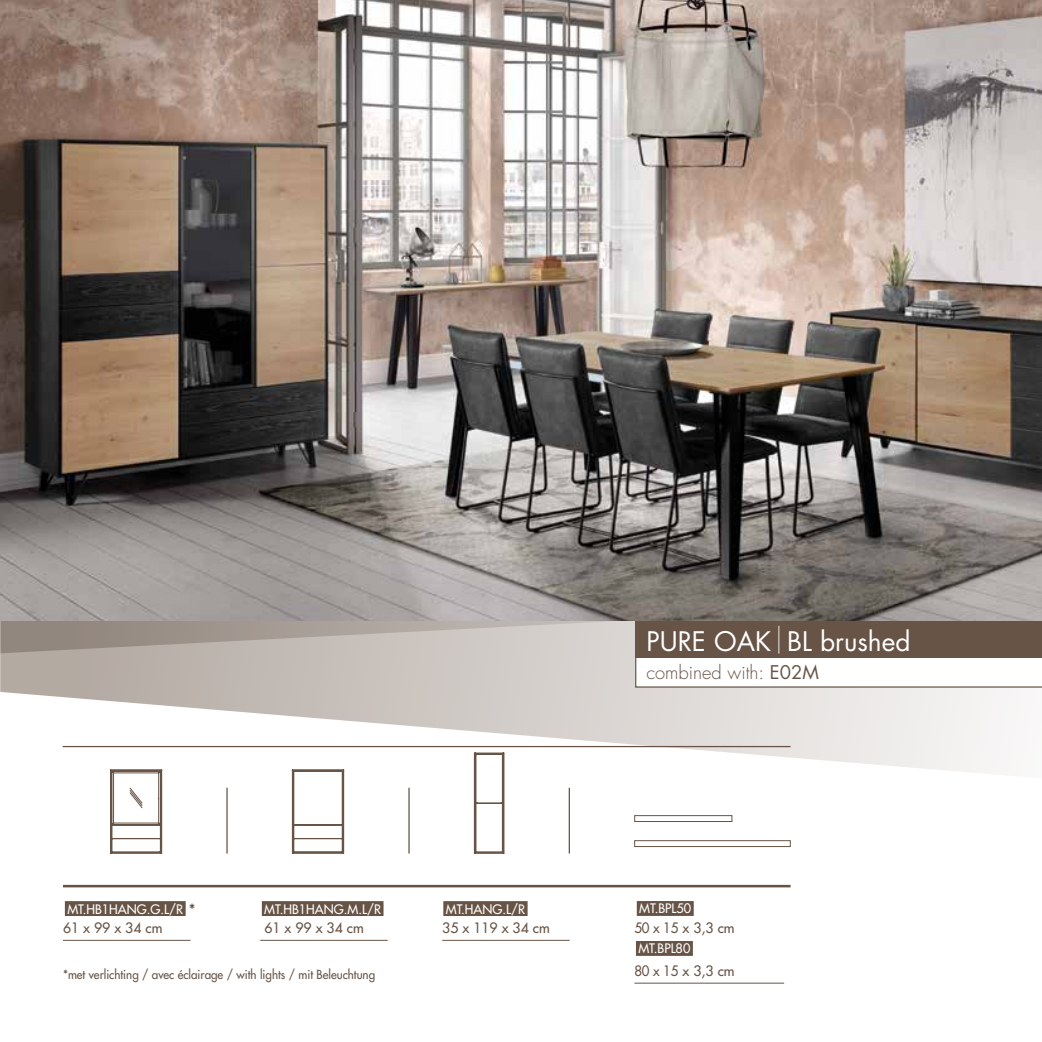
<style>
.page{position:relative;width:1042px;height:1042px;background:#fff}
.page>*{position:absolute;margin:0;border:0;box-sizing:border-box;transform-origin:0 0}
.t1{font:26.25px "Futura Std";color:#fff}
.t2{font:300 18.38px "Futura Std";color:#675446}
.t3{font:500 16.45px "Futura Std";color:#675446;scale:.95 1}
.t4{font:500 14px "Futura Std";color:#675446}
.t5{font:500 14px "Futura Std";color:#675446;scale:.95 1}
.t6{font:500 12.78px "Futura Std";color:#fff}
.t7{font:500 12.25px "Futura Std";color:#675446;scale:.95 1}
.s1{font-weight:400}
</style>
<div class="page">
<svg style="left:0;top:620px;width:1042px;height:179px"></svg>
<svg style="left:635px;top:620px;width:407px;height:67px"></svg>
<img style="left:0;top:0;width:1042px;height:620px">
<hr style="left:226px;top:788px;width:2px;height:65px;background:#675446">
<hr style="left:63px;top:746px;width:727px;height:1px;background:#675446">
<hr style="left:408px;top:788px;width:2px;height:65px;background:#675446">
<hr style="left:63px;top:940px;width:127px;height:1px;background:#675446">
<div style="left:65px;top:901px;width:121px;height:15px;background:#675446"></div>
<svg style="left:110px;top:769px;width:52px;height:85px"></svg>
<hr style="left:260px;top:940px;width:128px;height:1px;background:#675446">
<div style="left:262px;top:901px;width:121px;height:15px;background:#675446"></div>
<hr style="left:294px;top:851px;width:48px;height:1px;background:#675446">
<hr style="left:294px;top:838px;width:48px;height:1px;background:#675446">
<hr style="left:294px;top:825px;width:48px;height:1px;background:#675446">
<hr style="left:293px;top:853px;width:50px;height:1px;background:#675446">
<hr style="left:293px;top:852px;width:50px;height:1px;background:#675446">
<hr style="left:293px;top:770px;width:50px;height:1px;background:#675446">
<hr style="left:292px;top:769px;width:52px;height:1px;background:#675446">
<hr style="left:292px;top:770px;width:1px;height:83px;background:#675446">
<svg style="left:292px;top:824px;width:3px;height:30px"></svg>
<hr style="left:343px;top:770px;width:1px;height:83px;background:#675446">
<svg style="left:341px;top:824px;width:3px;height:30px"></svg>
<hr style="left:294px;top:824px;width:48px;height:1px;background:#675446">
<hr style="left:294px;top:771px;width:48px;height:1px;background:#675446">
<hr style="left:293px;top:771px;width:1px;height:53px;background:#675446">
<hr style="left:342px;top:771px;width:1px;height:53px;background:#675446">
<hr style="left:474px;top:753px;width:1px;height:100px;background:#675446">
<hr style="left:475px;top:754px;width:1px;height:98px;background:#675446">
<hr style="left:503px;top:754px;width:1px;height:98px;background:#675446">
<hr style="left:504px;top:753px;width:1px;height:100px;background:#675446">
<hr style="left:502px;top:803px;width:1px;height:49px;background:#675446">
<svg style="left:474px;top:851px;width:30px;height:3px"></svg>
<hr style="left:476px;top:803px;width:1px;height:49px;background:#675446">
<svg style="left:477px;top:802px;width:25px;height:2px"></svg>
<hr style="left:476px;top:754px;width:1px;height:49px;background:#675446">
<hr style="left:502px;top:754px;width:1px;height:49px;background:#675446">
<svg style="left:475px;top:753px;width:29px;height:2px"></svg>
<hr style="left:442px;top:940px;width:128px;height:1px;background:#675446">
<div style="left:443px;top:901px;width:84px;height:15px;background:#675446"></div>
<hr style="left:569px;top:788px;width:1px;height:65px;background:#675446">
<div style="left:637px;top:901px;width:57px;height:15px;background:#675446"></div>
<hr style="left:634px;top:983px;width:150px;height:1px;background:#675446">
<div style="left:636px;top:941px;width:57px;height:15px;background:#675446"></div>
<div style="left:634px;top:840px;width:156px;height:7px;border:1px solid #675446"></div>
<div style="left:634px;top:815px;width:98px;height:7px;border:1px solid #675446"></div>
<hr style="left:63px;top:885px;width:727px;height:2px;background:#675446">
<h1 class="t1" style="left:646px;top:624px;width:266px">PURE OAK BL brushed</h1>
<h2 class="t2" style="left:646px;top:661px;width:174px">combined with: <span class="s1">E02M</span></h2>
<p class="t6" style="left:67px;top:901px;width:117px">MT.HB1HANG.G.L/R</p>
<p class="t3" style="left:189px;top:900px;width:9px">*</p>
<p class="t6" style="left:264px;top:901px;width:118px">MT.HB1HANG.M.L/R</p>
<p class="t6" style="left:446px;top:901px;width:81px">MT.HANG.L/R</p>
<p class="t6" style="left:639px;top:901px;width:53px">MT.BPL50</p>
<p class="t4" style="left:63px;top:918px;width:101px">61 x 99 x 34 cm</p>
<p class="t4" style="left:264px;top:918px;width:101px">61 x 99 x 34 cm</p>
<p class="t4" style="left:442px;top:918px;width:109px">35 x 119 x 34 cm</p>
<p class="t5" style="left:634px;top:919px;width:107px">50 x 15 x 3,3 cm</p>
<p class="t6" style="left:638px;top:940px;width:53px">MT.BPL80</p>
<p class="t7" style="left:63px;top:967px;width:330px">*met verlichting / avec éclairage / with lights / mit Beleuchtung</p>
<p class="t5" style="left:634px;top:962px;width:107px">80 x 15 x 3,3 cm</p>
</div>
